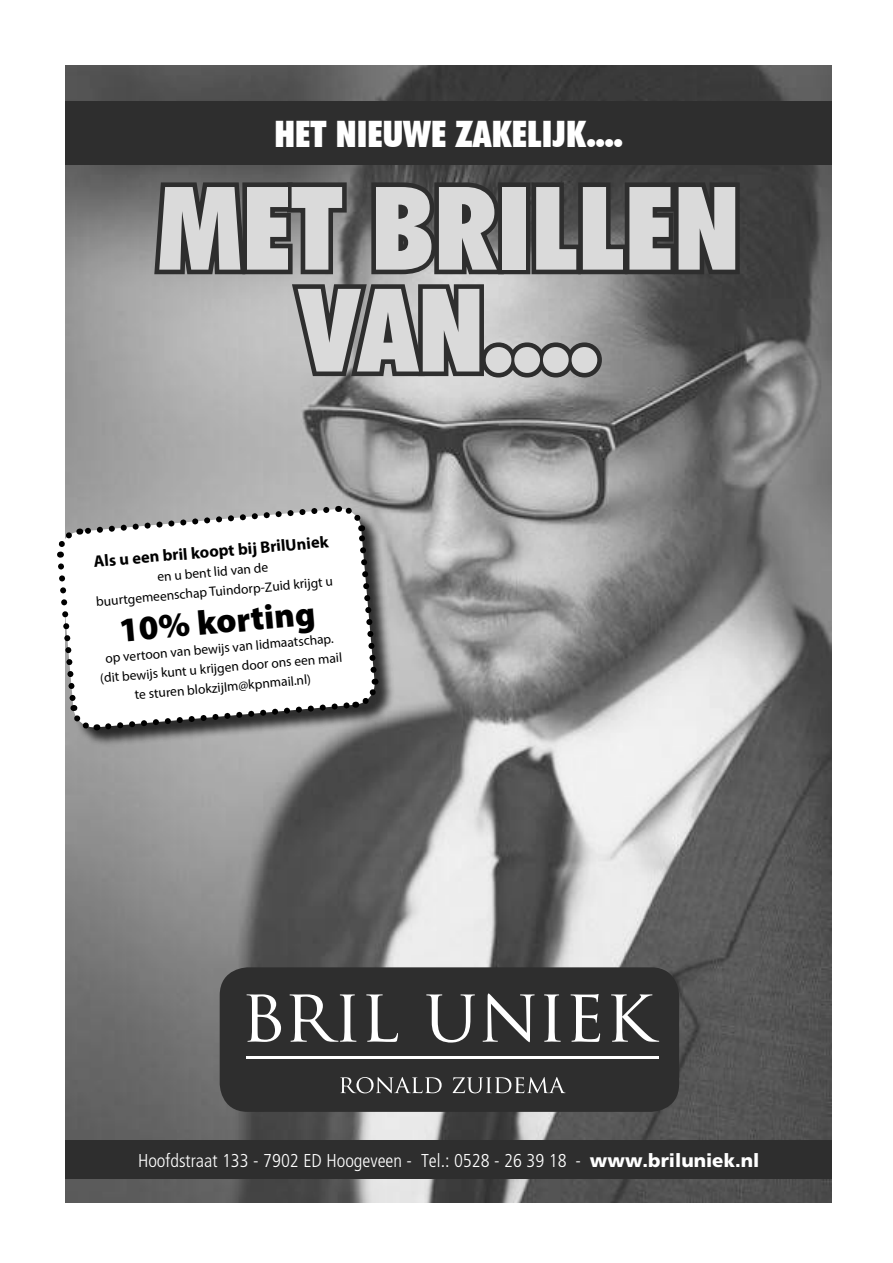
<style>
.page{position:relative;width:893px;height:1263px;background:#fff}
.page>*{position:absolute;margin:0;border:0;box-sizing:border-box;transform-origin:0 0}
.t1{font:900 condensed 115.95px/101.9px "Futura BT";color:#dadada;text-align:center}
.t2{font:900 condensed 36.45px "Futura BT";color:#fff}
.t3{font:900 34.5px "Myriad Pro";color:#000}
.t4{font:300 condensed 18.6px "Frutiger";color:#fff}
.t5{font:700 16.5px "Myriad Pro";color:#000}
.t6{font:13.5px/19.5px "Myriad Pro";color:#000;text-align:center}
.s1{font-weight:900;font-stretch:normal}
</style>
<div class="page">
<img style="left:65px;top:65px;width:767px;height:1137px">
<div style="left:65px;top:1141px;width:767px;height:38px;background:#2e2e2e"></div>
<svg style="left:149px;top:165px;width:595px;height:236px;background:#717171"></svg>
<div style="left:220px;top:967px;width:459px;height:145px;background:#2e2e2e;border-radius:28px"></div>
<svg style="left:246px;top:994px;width:35px;height:48px"></svg>
<svg style="left:290px;top:994px;width:66px;height:48px"></svg>
<svg style="left:366px;top:994px;width:32px;height:48px"></svg>
<svg style="left:426px;top:994px;width:49px;height:48px"></svg>
<svg style="left:483px;top:993px;width:52px;height:49px"></svg>
<svg style="left:544px;top:994px;width:17px;height:48px"></svg>
<svg style="left:570px;top:994px;width:30px;height:48px"></svg>
<svg style="left:611px;top:994px;width:48px;height:48px"></svg>
<svg style="left:340px;top:1077px;width:102px;height:16px"></svg>
<svg style="left:453px;top:1077px;width:112px;height:16px"></svg>
<hr style="left:247px;top:1056px;width:412px;height:3px;background:#fff">
<div style="left:65px;top:102px;width:767px;height:63px;background:#2e2e2e"></div>
<div style="left:60px;top:509px;width:336px;height:239px;background:#000;opacity:.75"></div>
<svg style="left:57px;top:502px;width:324px;height:232px"></svg>
<h2 class="t2" style="left:275px;top:112px;width:350px">HET NIEUWE ZAKELIJK....</h2>
<h1 class="t1" style="left:157px;top:177px;width:584px">MET BRILLEN<br>VAN....</h1>
<p class="t5" style="left:93px;top:551px;width:237px;rotate:-5deg">Als u een bril koopt bij BrilUniek</p>
<p class="t6" style="left:94px;top:572px;width:239px;rotate:-5deg">en u bent lid van de<br>buurtgemeenschap Tuindorp-Zuid krijgt u</p>
<h3 class="t3" style="left:117px;top:607px;width:198px;rotate:-5deg">10% korting</h3>
<p class="t6" style="left:98px;top:649px;width:244px;rotate:-5deg">op vertoon van bewijs van lidmaatschap. (dit bewijs kunt u krijgen door ons een mail te sturen blokzijlm@kpnmail.nl)</p>
<h3 class="t4" style="left:138px;top:1150px;width:623px">Hoofdstraat 133 - 7902 ED Hoogeveen - Tel.: 0528 - 26 39 18 - <span class="s1">www.briluniek.nl</span></h3>
</div>
